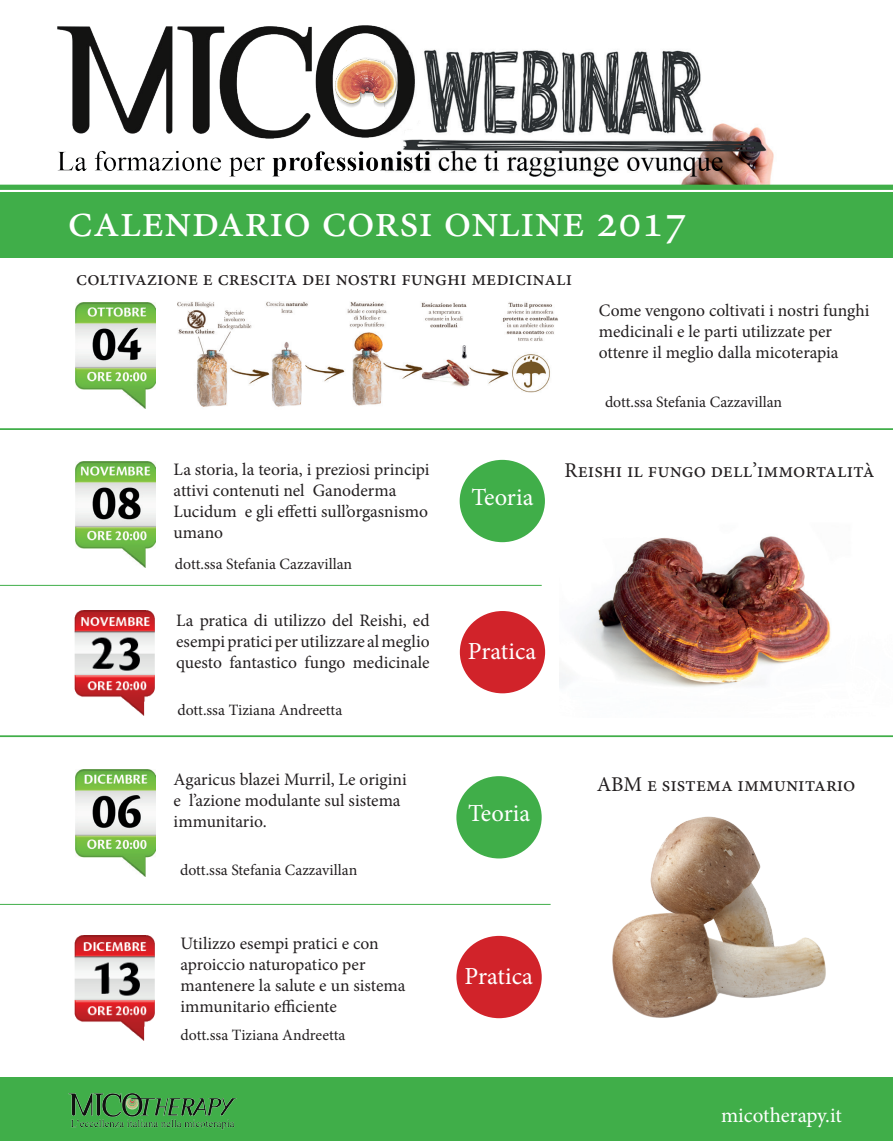
<style>
.page{position:relative;width:893px;height:1141px;background:#fff}
.page>*{position:absolute;margin:0;border:0;box-sizing:border-box;transform-origin:0 0}
.t1{font:47.25px "Minion Pro";color:#fff}
.t2{font:24.5px "Minion Pro";letter-spacing:-.055em;color:#fff}
.t3{font:21px "Minion Pro";color:#231f20}
.t4{font:21px "Minion Pro";color:#fff}
.t5{font:17.5px/21px "Minion Pro";letter-spacing:-.01em;color:#231f20}
.t6{font:15.75px "Minion Pro";letter-spacing:-.01em;color:#231f20}
</style>
<div class="page">
<div style="left:0;top:192px;width:893px;height:66px;background:#40ae49"></div>
<img style="left:35px;top:25px;width:755px;height:160px">
<div style="left:0;top:185px;width:893px;height:5px;background:#40ae49"></div>
<img style="left:178px;top:302px;width:380px;height:105px">
<img style="left:75px;top:302px;width:81px;height:106px">
<hr style="left:0;top:428px;width:893px;height:2px;background:#40ae49">
<img style="left:560px;top:536px;width:271px;height:151px">
<hr style="left:0;top:735px;width:893px;height:2px;background:#40ae49">
<hr style="left:0;top:904px;width:551px;height:1px;background:#40ae49">
<div style="left:0;top:1078px;width:893px;height:63px;background:#40ae49"></div>
<img style="left:68px;top:1093px;width:169px;height:36px">
<img style="left:75px;top:461px;width:80px;height:107px">
<img style="left:74px;top:611px;width:81px;height:105px">
<div style="left:460px;top:460px;width:85px;height:82px;background:#40ae49;border-radius:50%"></div>
<img style="left:75px;top:770px;width:81px;height:106px">
<img style="left:612px;top:816px;width:214px;height:202px">
<img style="left:74px;top:935px;width:81px;height:105px">
<hr style="left:0;top:585px;width:542px;height:1px;background:#40ae49">
<div style="left:460px;top:611px;width:85px;height:82px;background:#d1232a;border-radius:50%"></div>
<div style="left:456px;top:776px;width:86px;height:82px;background:#40ae49;border-radius:50%"></div>
<div style="left:456px;top:936px;width:86px;height:82px;background:#d1232a;border-radius:50%"></div>
<h1 class="t1" style="left:68px;top:189px;width:621px">calendario corsi online 2017</h1>
<p class="t3" style="left:76px;top:264px;width:498px">coltivazione e crescita dei nostri funghi medicinali</p>
<p class="t5" style="left:599px;top:300px;width:272px">Come vengono coltivati i nostri funghi medicinali e le parti utilizzate per ottenre il meglio dalla micoterapia</p>
<p class="t5" style="left:174px;top:459px;width:257px">La storia, la teoria, i preziosi principi attivi contenuti nel Ganoderma<br>Lucidum e gli effetti sull’orgasnismo umano</p>
<p class="t6" style="left:175px;top:554px;width:179px">dott.ssa Stefania Cazzavillan</p>
<p class="t5" style="left:176px;top:610px;width:255px;text-align:justify">La pratica di utilizzo del Reishi, ed esempi pratici per utilizzare al meglio questo fantastico fungo medicinale</p>
<p class="t6" style="left:177px;top:700px;width:166px">dott.ssa Tiziana Andreetta</p>
<p class="t5" style="left:174px;top:769px;width:235px">Agaricus blazei Murril, Le origini e l’azione modulante sul sistema immunitario.</p>
<p class="t6" style="left:180px;top:859px;width:179px">dott.ssa Stefania Cazzavillan</p>
<p class="t5" style="left:181px;top:933px;width:226px">Utilizzo esempi pratici e con aproiccio naturopatico per mantenere la salute e un sistema immunitario efficiente</p>
<p class="t6" style="left:181px;top:1024px;width:166px">dott.ssa Tiziana Andreetta</p>
<h2 class="t2" style="left:471px;top:481px;width:64px">Teoria</h2>
<p class="t6" style="left:605px;top:391px;width:179px">dott.ssa Stefania Cazzavillan</p>
<p class="t3" style="left:564px;top:457px;width:312px">Reishi il fungo dell’immortalità</p>
<h2 class="t2" style="left:468px;top:635px;width:70px">Pratica</h2>
<h2 class="t2" style="left:468px;top:797px;width:64px">Teoria</h2>
<p class="t3" style="left:597px;top:770px;width:260px">ABM e sistema immunitario</p>
<h2 class="t2" style="left:465px;top:960px;width:70px">Pratica</h2>
<p class="t4" style="left:721px;top:1101px;width:122px">micotherapy.it</p>
</div>
